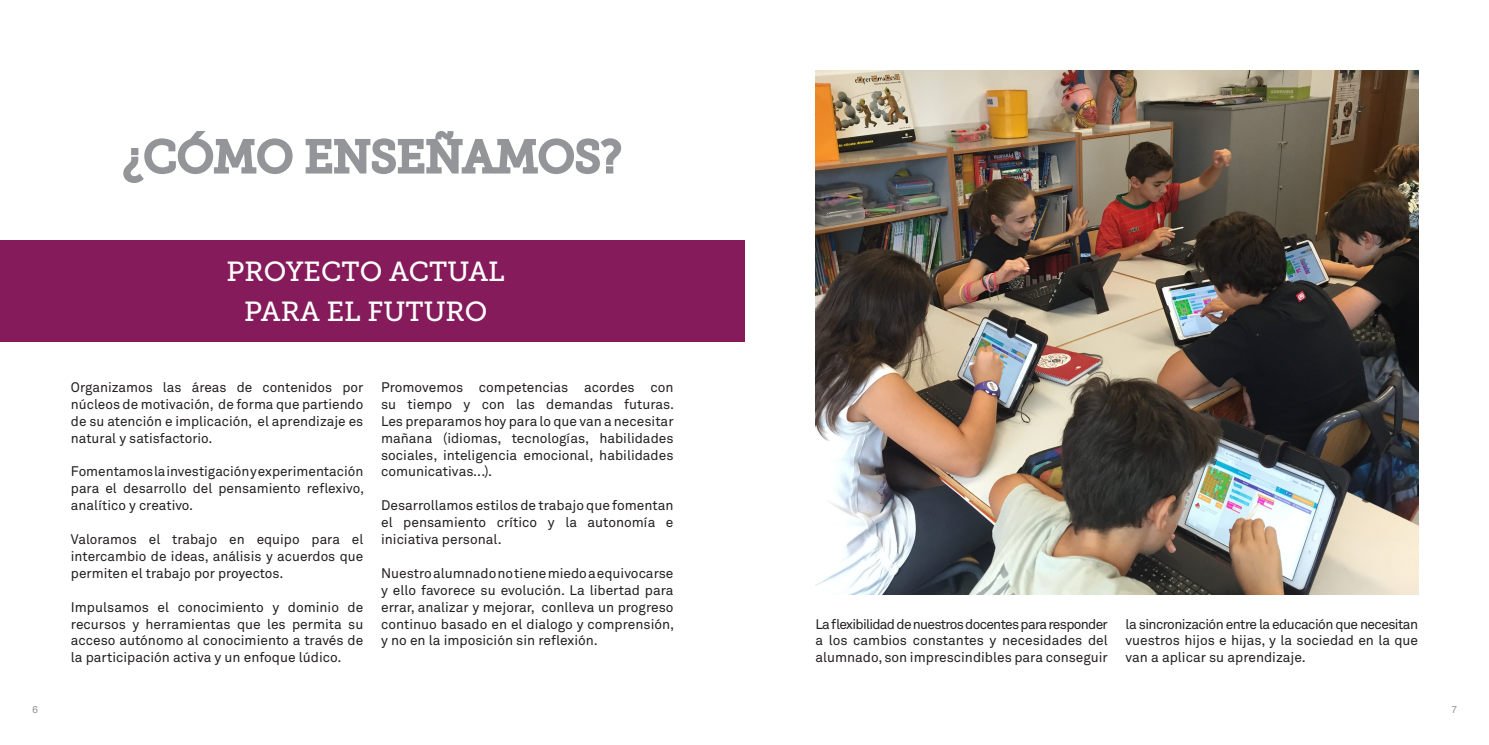
<style>
.page{position:relative;width:1489px;height:745px;background:#fff}
.page>*{position:absolute;margin:0;border:0;box-sizing:border-box;transform-origin:0 0}
.TÍTULOS{font:45px "Museo Slab 500";color:#939598}
.masa_de_texto{font:27.5px "Museo Slab 500";color:#fff}
.masa_de_texto-2{font:13.75px/16.9px "Akkurat Pro";color:#231f20;text-align:justify}
.t1{font:10px "Helvetica";color:#939598}
</style>
<div class="page">
<div style="left:0;top:240px;width:744px;height:101px;background:#861b5b"></div>
<svg style="left:123px;top:131px;width:170px;height:52px"></svg>
<svg style="left:305px;top:131px;width:317px;height:43px"></svg>
<img style="left:815px;top:71px;width:602px;height:523px">
<p class="TÍTULOS" style="left:122px;top:131px;width:501px">¿CÓMO ENSEÑAMOS?</p>
<p class="masa_de_texto" style="left:226px;top:256px;width:280px">PROYECTO ACTUAL</p>
<p class="masa_de_texto" style="left:244px;top:296px;width:245px">PARA EL FUTURO</p>
<p class="masa_de_texto-2" style="left:71px;top:379px;width:294px">Organizamos las áreas de contenidos por núcleos de motivación, de forma que partiendo de su atención e implicación, el aprendizaje es natural y satisfactorio.</p>
<p class="masa_de_texto-2" style="left:71px;top:463px;width:294px">Fomentamos la investigación y experimentación para el desarrollo del pensamiento reflexivo, analítico y creativo.</p>
<p class="masa_de_texto-2" style="left:71px;top:531px;width:294px">Valoramos el trabajo en equipo para el intercambio de ideas, análisis y acuerdos que permiten el trabajo por proyectos.</p>
<p class="masa_de_texto-2" style="left:71px;top:598px;width:294px">Impulsamos el conocimiento y dominio de recursos y herramientas que les permita su acceso autónomo al conocimiento a través de la participación activa y un enfoque lúdico.</p>
<p class="masa_de_texto-2" style="left:381px;top:379px;width:294px">Promovemos competencias acordes con su tiempo y con las demandas futuras.<br>Les preparamos hoy para lo que van a necesitar mañana (idiomas, tecnologías, habilidades sociales, inteligencia emocional, habilidades comunicativas...).</p>
<p class="masa_de_texto-2" style="left:381px;top:497px;width:294px">Desarrollamos estilos de trabajo que fomentan el pensamiento crítico y la autonomía e iniciativa personal.</p>
<p class="masa_de_texto-2" style="left:381px;top:564px;width:295px">Nuestro alumnado no tiene miedo a equivocarse y ello favorece su evolución. La libertad para errar, analizar y mejorar, conlleva un progreso continuo basado en el dialogo y comprensión, y no en la imposición sin reflexión.</p>
<p class="masa_de_texto-2" style="left:815px;top:615px;width:294px">La flexibilidad de nuestros docentes para responder a los cambios constantes y necesidades del alumnado, son imprescindibles para conseguir</p>
<p class="masa_de_texto-2" style="left:1125px;top:615px;width:294px">la sincronización entre la educación que necesitan vuestros hijos e hijas, y la sociedad en la que van a aplicar su aprendizaje.</p>
<p class="t1" style="left:32px;top:701px;width:7px">6</p>
<p class="t1" style="left:1451px;top:701px;width:7px">7</p>
</div>
